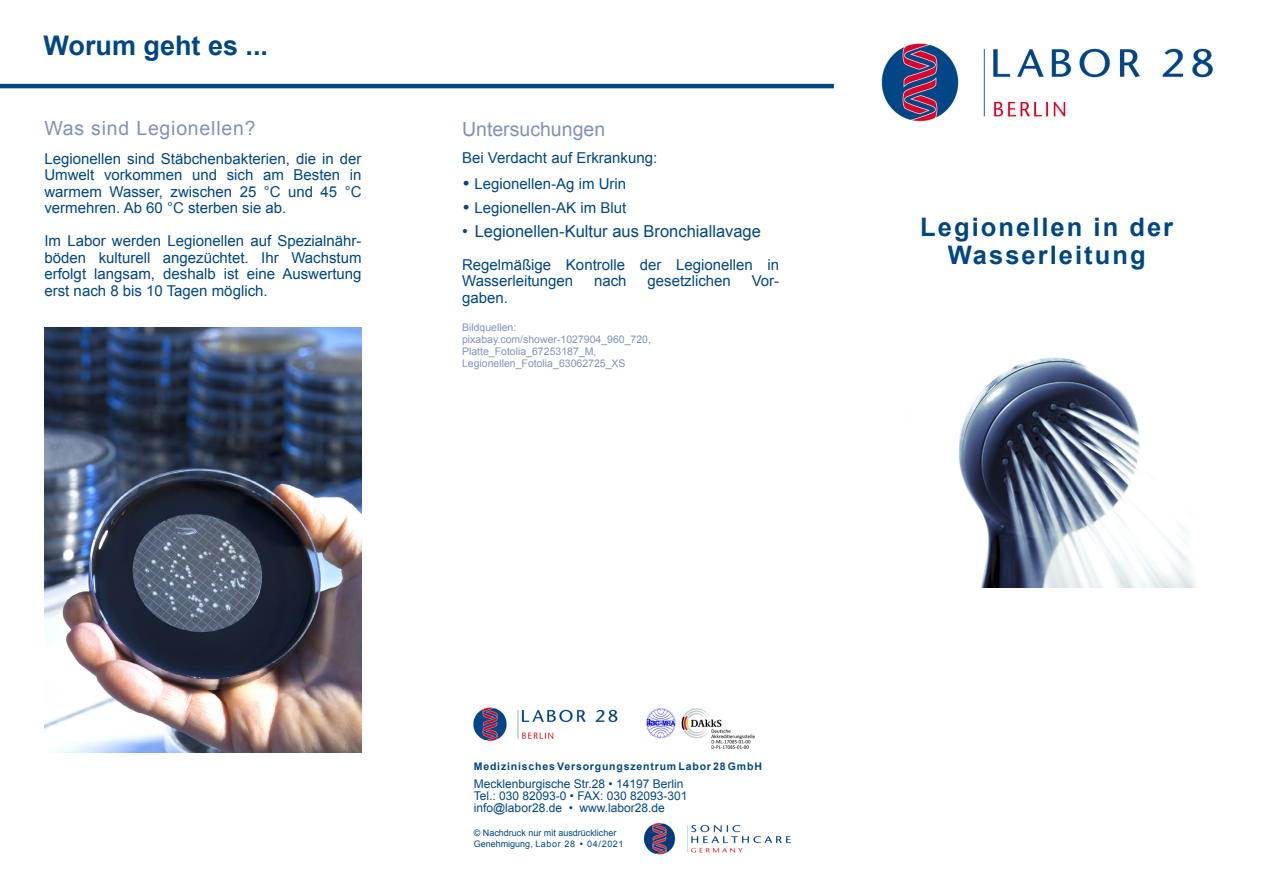
<style>
.page{position:relative;width:1263px;height:893px;background:#fff}
.page>*{position:absolute;margin:0;border:0;box-sizing:border-box;transform-origin:0 0}
.t1{font:700 27px "Arial";color:#004687}
.t2{font:700 25.5px/28.5px "Arial";letter-spacing:.08em;color:#004687;text-align:center}
.t3{font:19.5px "Arial";letter-spacing:.04em;color:#8092bc}
.t4{font:19.5px "Arial";color:#8092bc}
.t5{font:16.5px "Arial";color:#004687}
.t6{font:15px/16.5px "Arial";color:#004687;text-align:justify}
.t7{font:12px "Arial";color:#004687}
.t8{font:10.5px/12px "Arial";color:#8092bc}
.t9{font:700 10.5px "Arial";letter-spacing:.08em;color:#004687}
.t10{font:9px "Arial";color:#004687}
.s1{font-family:"Stone Sans ITC Std";font-weight:500;font-size:16.5px}
.s2{font-family:"Stone Sans ITC Std";font-weight:500}
</style>
<div class="page">
<img style="left:881px;top:43px;width:332px;height:79px">
<hr style="left:0;top:84px;width:834px;height:4px;background:#004687">
<img style="left:958px;top:357px;width:238px;height:231px">
<img style="left:44px;top:327px;width:318px;height:426px">
<img style="left:646px;top:708px;width:109px;height:41px">
<img style="left:474px;top:707px;width:144px;height:34px">
<img style="left:645px;top:822px;width:145px;height:33px">
<p class="t1" style="left:44px;top:27px;width:226px">Worum geht es ...</p>
<p class="t3" style="left:44px;top:116px;width:213px">Was sind Legionellen?</p>
<p class="t6" style="left:44px;top:151px;width:319px">Legionellen sind Stäbchenbakterien, die in der Umwelt vorkommen und sich am Besten in warmem Wasser, zwischen 25 °C und 45 °C vermehren. Ab 60 °C sterben sie ab.</p>
<p class="t6" style="left:44px;top:233px;width:319px">Im Labor werden Legionellen auf Spezialnähr&shy;böden kulturell angezüchtet. Ihr Wachstum erfolgt langsam, deshalb ist eine Auswertung erst nach 8 bis 10 Tagen möglich.</p>
<p class="t4" style="left:462px;top:117px;width:145px">Untersuchungen</p>
<p class="t6" style="left:462px;top:150px;width:197px">Bei Verdacht auf Erkrankung:</p>
<p class="t6" style="left:462px;top:175px;width:166px"><span class="s1">•</span> Legionellen-Ag im Urin</p>
<p class="t6" style="left:462px;top:199px;width:166px"><span class="s1">•</span> Legionellen-AK im Blut</p>
<p class="t5" style="left:462px;top:220px;width:300px">• Legionellen-Kultur aus Bronchiallavage</p>
<p class="t6" style="left:462px;top:256px;width:319px">Regelmäßige Kontrolle der Legionellen in<br>Wasserleitungen</p>
<p class="t6" style="left:594px;top:273px;width:34px">nach</p>
<p class="t6" style="left:647px;top:273px;width:85px">gesetzlichen</p>
<p class="t6" style="left:752px;top:273px;width:29px">Vor-</p>
<p class="t6" style="left:462px;top:289px;width:47px">gaben.</p>
<p class="t8" style="left:462px;top:322px;width:190px">Bildquellen: pixabay.com/shower-1027904_960_720,<br>Platte_Fotolia_67253187_M,<br>Legionellen_Fotolia_63062725_XS</p>
<p class="t2" style="left:920px;top:214px;width:254px">Legionellen in der<br>Wasserleitung</p>
<p class="t9" style="left:474px;top:760px;width:290px">Medizinisches Versorgungszentrum Labor 28 GmbH</p>
<p class="t7" style="left:474px;top:776px;width:211px">Mecklenburgische Str.28 • 14197 Berlin</p>
<p class="t7" style="left:474px;top:788px;width:215px">Tel.: 030 82093-0 • FAX: 030 82093-301</p>
<p class="t7" style="left:474px;top:800px;width:193px">info@labor28.de • www.labor28.de</p>
<p class="t10" style="left:474px;top:827px;width:144px">© Nachdruck nur mit ausdrücklicher</p>
<p class="t10" style="left:474px;top:838px;width:151px">Genehmigung, Labor 28 <span class="s2">•</span> 04/2021</p>
</div>
